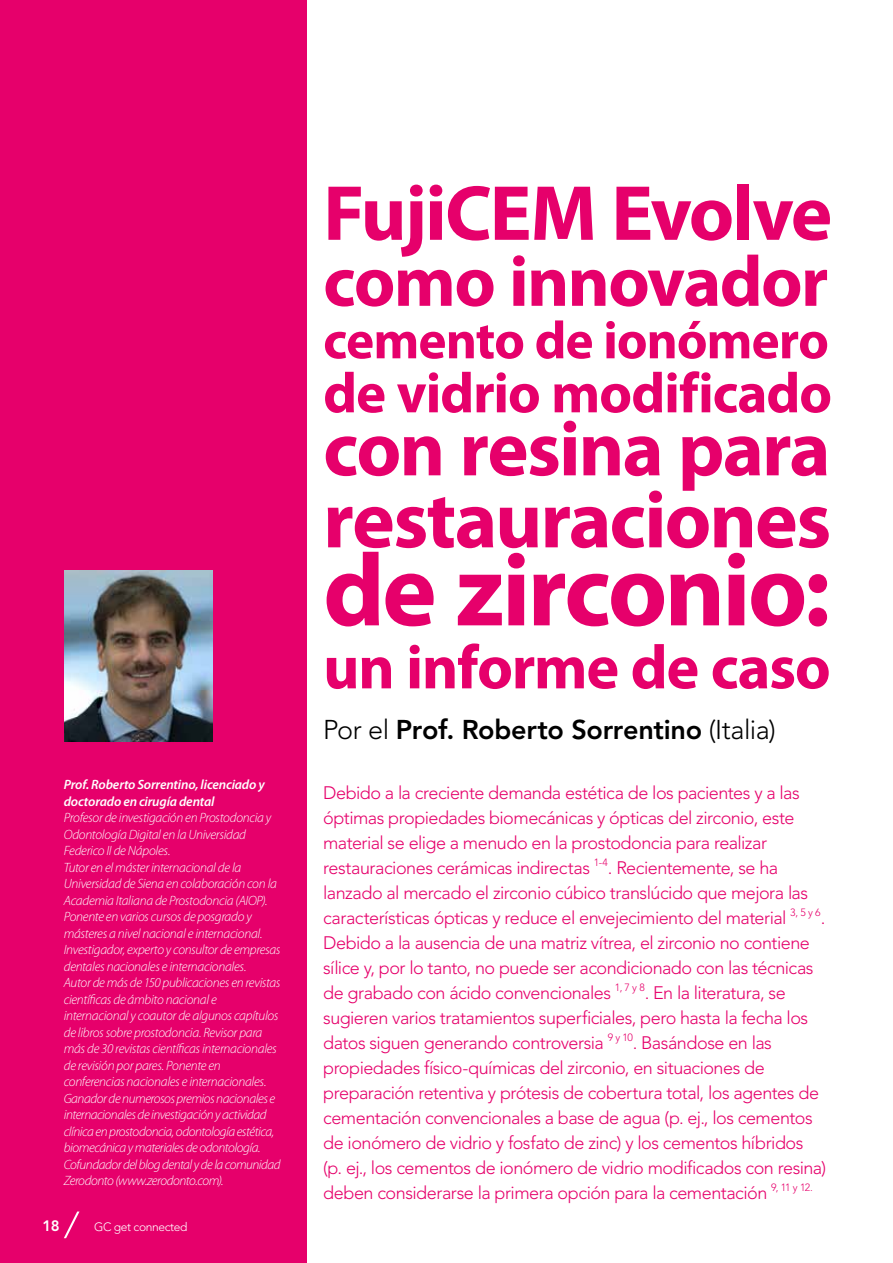
<style>
.page{position:relative;width:893px;height:1263px;background:#fff}
.page>*{position:absolute;margin:0;border:0;box-sizing:border-box;transform-origin:0 0}
.t1{font:700 103.5px "Myriad Pro";letter-spacing:-.025em;color:#e6006b}
.t2{font:700 81px "Myriad Pro";letter-spacing:-.025em;color:#e6006b}
.t3{font:700 78.75px "Myriad Pro";letter-spacing:-.03em;color:#e6006b}
.t4{font:700 78px "Myriad Pro";letter-spacing:-.025em;color:#e6006b}
.t5{font:700 72px "Myriad Pro";letter-spacing:-.02em;color:#e6006b}
.t6{font:700 62.25px "Myriad Pro";letter-spacing:-.02em;color:#e6006b}
.t7{font:700 57px "Myriad Pro";letter-spacing:-.02em;color:#e6006b}
.t8{font:700 53.25px "Myriad Pro";letter-spacing:-.02em;color:#e6006b}
.t9{font:800 27px "Avenir LT Std";letter-spacing:-.01em;color:#000}
.t10{font:300 18px/25px "Avenir LT Std";letter-spacing:-.025em;color:#e6006b}
.t11{font:800 15px "Avenir LT Std";color:#fff}
.t12{font:italic 300 13.5px/16.5px "Myriad Pro";letter-spacing:-.025em;color:#fff}
.t13{font:italic 600 13.5px/16.5px "Myriad Pro";letter-spacing:-.01em;color:#fff}
.t14{font:300 12px "Avenir LT Std";letter-spacing:-.03em;color:#fff}
.t15{font:300 10.5px "Avenir LT Std";color:#e6006b}
.s1{font-weight:300}
</style>
<div class="page">
<div style="left:0;top:0;width:306px;height:1263px;background:#e6006b"></div>
<svg style="left:64px;top:1211px;width:16px;height:27px"></svg>
<img style="left:64px;top:571px;width:149px;height:170px">
<p class="t13" style="left:64px;top:777px;width:203px">Prof. Roberto Sorrentino, licenciado y doctorado en cirugía dental</p>
<p class="t12" style="left:64px;top:810px;width:218px">Profesor de investigación en Prostodoncia y Odontología Digital en la Universidad Federico II de Nápoles.<br>Tutor en el máster internacional de la Universidad de Siena en colaboración con la Academia Italiana de Prostodoncia (AIOP).<br>Ponente en varios cursos de posgrado y másteres a nivel nacional e internacional.<br>Investigador, experto y consultor de empresas dentales nacionales e internacionales.<br>Autor de más de 150 publicaciones en revistas científicas de ámbito nacional e internacional y coautor de algunos capítulos de libros sobre prostodoncia. Revisor para más de 30 revistas científicas internacionales de revisión por pares. Ponente en conferencias nacionales e internacionales.<br>Ganador de numerosos premios nacionales e internacionales de investigación y actividad clínica en prostodoncia, odontología estética, biomecánica y materiales de odontología.<br>Cofundador del blog dental y de la comunidad Zerodonto (www.zerodonto.com).</p>
<p class="t11" style="left:43px;top:1216px;width:19px">18</p>
<p class="t14" style="left:94px;top:1219px;width:95px">GC get connected</p>
<h3 class="t3" style="left:323px;top:169px;width:511px">FujiCEM Evolve</h3>
<h3 class="t5" style="left:323px;top:241px;width:507px">como innovador</h3>
<h3 class="t8" style="left:323px;top:311px;width:507px">cemento de ionómero</h3>
<h3 class="t7" style="left:323px;top:361px;width:510px">de vidrio modificado</h3>
<h3 class="t4" style="left:323px;top:405px;width:509px">con resina para</h3>
<h2 class="t2" style="left:323px;top:475px;width:510px">restauraciones</h2>
<h1 class="t1" style="left:323px;top:532px;width:509px">de zirconio:</h1>
<h3 class="t6" style="left:323px;top:632px;width:509px">un informe de caso</h3>
<h3 class="t9" style="left:323px;top:713px;width:454px"><span class="s1">Por el</span> Prof. Roberto Sorrentino <span class="s1">(Italia)</span></h3>
<p class="t10" style="left:323px;top:780px;width:478px">Debido a la creciente demanda estética de los pacientes y a las óptimas propiedades biomecánicas y ópticas del zirconio, este material se elige a menudo en la prostodoncia para realizar restauraciones cerámicas indirectas</p>
<p class="t15" style="left:594px;top:856px;width:16px">1-4</p>
<p class="t10" style="left:323px;top:855px;width:487px;text-indent:285px">. Recientemente, se ha lanzado al mercado el zirconio cúbico translúcido que mejora las características ópticas y reduce el envejecimiento del material</p>
<p class="t15" style="left:790px;top:906px;width:32px">3, 5 y 6</p>
<p class="t10" style="left:821px;top:905px;width:6px">.</p>
<p class="t10" style="left:323px;top:930px;width:492px">Debido a la ausencia de una matriz vítrea, el zirconio no contiene sílice y, por lo tanto, no puede ser acondicionado con las técnicas de grabado con ácido convencionales</p>
<p class="t15" style="left:615px;top:981px;width:31px">1, 7 y 8</p>
<p class="t10" style="left:323px;top:980px;width:487px;text-indent:322px">. En la literatura, se sugieren varios tratamientos superficiales, pero hasta la fecha los datos siguen generando controversia</p>
<p class="t15" style="left:608px;top:1031px;width:27px">9 y 10</p>
<p class="t10" style="left:323px;top:1030px;width:504px;text-indent:310px">. Basándose en las propiedades físico-químicas del zirconio, en situaciones de preparación retentiva y prótesis de cobertura total, los agentes de cementación convencionales a base de agua (p. ej., los cementos de ionómero de vidrio y fosfato de zinc) y los cementos híbridos (p. ej., los cementos de ionómero de vidrio modificados con resina) deben considerarse la primera opción para la cementación</p>
<p class="t15" style="left:771px;top:1181px;width:43px">9, 11 y 12.</p>
</div>
